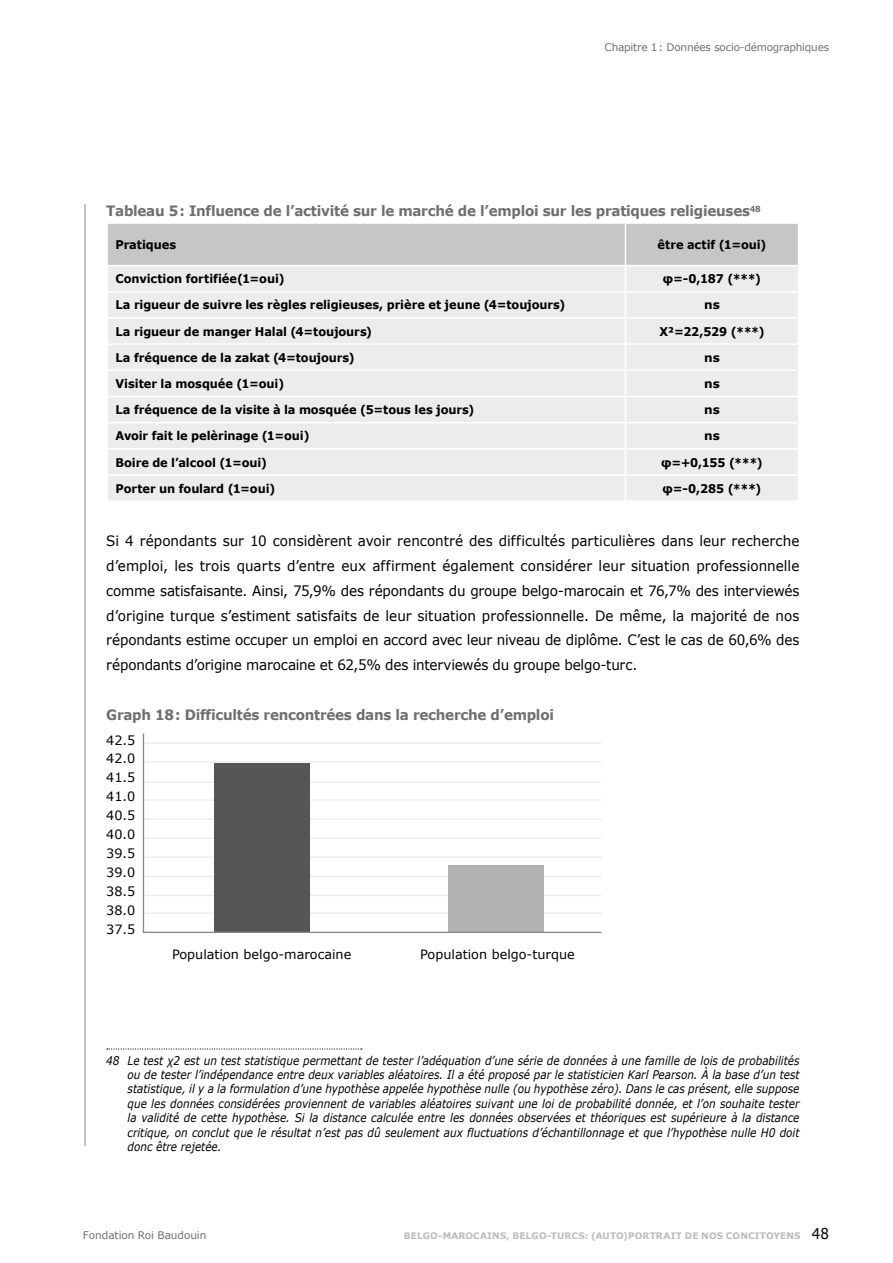
<style>
.page{position:relative;width:893px;height:1263px;background:#fff}
.page>*{position:absolute;margin:0;border:0;box-sizing:border-box;transform-origin:0 0}
.t1{font:14.25px/24.8px "Verdana";letter-spacing:-.015em;color:#000;text-align:justify;scale:.95 1}
.t2{font:700 14.25px "Verdana";letter-spacing:-.02em;color:#6f6f6e;scale:.95 1}
.t3{font:12.9px/18.9px "Verdana";color:#000;text-align:justify}
.t4{font:italic 12px/14.4px "Verdana";color:#000;text-align:justify;scale:.87 1}
.t5{font:700 12px "Verdana";letter-spacing:-.01em;color:#000;scale:.95 1}
.t6{font:700 12px "Verdana";letter-spacing:-.01em;color:#000}
.t7{font:10.5px "Verdana";letter-spacing:-.02em;color:#6f6f6e}
.t8{font:700 9px "Verdana";letter-spacing:.01em;color:#bbbcbd}
.s1{font-weight:400;font-size:15px;color:#000}
</style>
<div class="page">
<hr style="left:85px;top:204px;width:1px;height:947px;background:#878786">
<svg style="left:107px;top:223px;width:691px;height:277px;background:#e7e7e8"></svg>
<hr style="left:143px;top:912px;width:458px;height:2px;background:#ececed">
<hr style="left:143px;top:876px;width:458px;height:1px;background:#ececed">
<hr style="left:143px;top:895px;width:458px;height:1px;background:#ececed">
<hr style="left:143px;top:838px;width:458px;height:1px;background:#ececed">
<hr style="left:143px;top:856px;width:458px;height:2px;background:#ececed">
<hr style="left:143px;top:799px;width:458px;height:2px;background:#ececed">
<hr style="left:143px;top:818px;width:458px;height:2px;background:#ececed">
<hr style="left:143px;top:782px;width:458px;height:1px;background:#ececed">
<hr style="left:143px;top:761px;width:458px;height:2px;background:#ececed">
<hr style="left:143px;top:742px;width:458px;height:2px;background:#ececed">
<hr style="left:143px;top:733px;width:1px;height:200px;background:#878786">
<div style="left:214px;top:763px;width:96px;height:169px;background:#565656"></div>
<div style="left:448px;top:865px;width:96px;height:67px;background:#b1b2b3"></div>
<hr style="left:143px;top:932px;width:458px;height:1px;background:#878786">
<svg style="left:107px;top:1048px;width:255px;height:1px"></svg>
<div style="left:73px;top:1146px;width:21px;height:117px;background:#fff"></div>
<p class="t7" style="left:605px;top:40px;width:226px">Chapitre 1: Données socio-démographiques</p>
<p class="t2" style="left:106px;top:201px;width:690px">Tableau 5: Influence de l’activité sur le marché de l’emploi sur les pratiques religieuses<sup>48</sup></p>
<p class="t5" style="left:116px;top:236px;width:65px">Pratiques</p>
<p class="t5" style="left:657px;top:236px;width:116px">être actif (1=oui)</p>
<p class="t5" style="left:116px;top:270px;width:180px">Conviction fortifiée(1=oui)</p>
<p class="t5" style="left:663px;top:270px;width:105px">φ=-0,187 (***)</p>
<p class="t5" style="left:116px;top:297px;width:475px">La rigueur de suivre les règles religieuses, prière et jeune (4=toujours)</p>
<p class="t6" style="left:704px;top:297px;width:17px">ns</p>
<p class="t5" style="left:116px;top:323px;width:271px">La rigueur de manger Halal (4=toujours)</p>
<p class="t5" style="left:659px;top:323px;width:112px">X²=22,529 (***)</p>
<p class="t5" style="left:116px;top:349px;width:253px">La fréquence de la zakat (4=toujours)</p>
<p class="t6" style="left:704px;top:349px;width:17px">ns</p>
<p class="t5" style="left:116px;top:375px;width:179px">Visiter la mosquée (1=oui)</p>
<p class="t6" style="left:704px;top:375px;width:17px">ns</p>
<p class="t5" style="left:116px;top:401px;width:379px">La fréquence de la visite à la mosquée (5=tous les jours)</p>
<p class="t6" style="left:704px;top:401px;width:17px">ns</p>
<p class="t5" style="left:116px;top:427px;width:206px">Avoir fait le pelèrinage (1=oui)</p>
<p class="t6" style="left:704px;top:427px;width:17px">ns</p>
<p class="t5" style="left:116px;top:454px;width:161px">Boire de l’alcool (1=oui)</p>
<p class="t5" style="left:661px;top:454px;width:108px">φ=+0,155 (***)</p>
<p class="t5" style="left:116px;top:480px;width:170px">Porter un foulard (1=oui)</p>
<p class="t5" style="left:662px;top:480px;width:106px">φ=-0,285 (***)</p>
<p class="t1" style="left:106px;top:529px;width:731px">Si 4 répondants sur 10 considèrent avoir rencontré des difficultés particulières dans leur recherche d’emploi, les trois quarts d’entre eux affirment également considérer leur situation professionnelle comme satisfaisante. Ainsi, 75,9% des répondants du groupe belgo-marocain et 76,7% des interviewés d’origine turque s’estiment satisfaits de leur situation professionnelle. De même, la majorité de nos répondants estime occuper un emploi en accord avec leur niveau de diplôme. C’est le cas de 60,6% des répondants d’origine marocaine et 62,5% des interviewés du groupe belgo-turc.</p>
<p class="t2" style="left:106px;top:704px;width:472px">Graph 18: Difficultés rencontrées dans la recherche d’emploi</p>
<p class="t3" style="left:106px;top:730px;width:31px">42.5<br>42.0<br>41.5<br>41.0<br>40.5<br>40.0<br>39.5<br>39.0<br>38.5<br>38.0<br>37.5</p>
<p class="t3" style="left:172px;top:945px;width:181px">Population belgo-marocaine</p>
<p class="t3" style="left:420px;top:945px;width:156px">Population belgo-turque</p>
<p class="t4" style="left:128px;top:1053px;width:774px;text-indent:-21px">48 Le test χ2 est un test statistique permettant de tester l’adéquation d’une série de données à une famille de lois de probabilités ou de tester l’indépendance entre deux variables aléatoires. Il a été proposé par le statisticien Karl Pearson. À la base d’un test statistique, il y a la formulation d’une hypothèse appelée hypothèse nulle (ou hypothèse zéro). Dans le cas présent, elle suppose que les données considérées proviennent de variables aléatoires suivant une loi de probabilité donnée, et l’on souhaite tester la validité de cette hypothèse. Si la distance calculée entre les données observées et théoriques est supérieure à la distance critique, on conclut que le résultat n’est pas dû seulement aux fluctuations d’échantillonnage et que l’hypothèse nulle H0 doit donc être rejetée.</p>
<p class="t7" style="left:83px;top:1228px;width:125px">Fondation Roi Baudouin</p>
<p class="t8" style="left:404px;top:1230px;width:427px">BELGO-MAROCAINS, BELGO-TURCS: (AUTO)PORTRAIT DE NOS CONCITOYENS <span class="s1">48</span></p>
</div>
